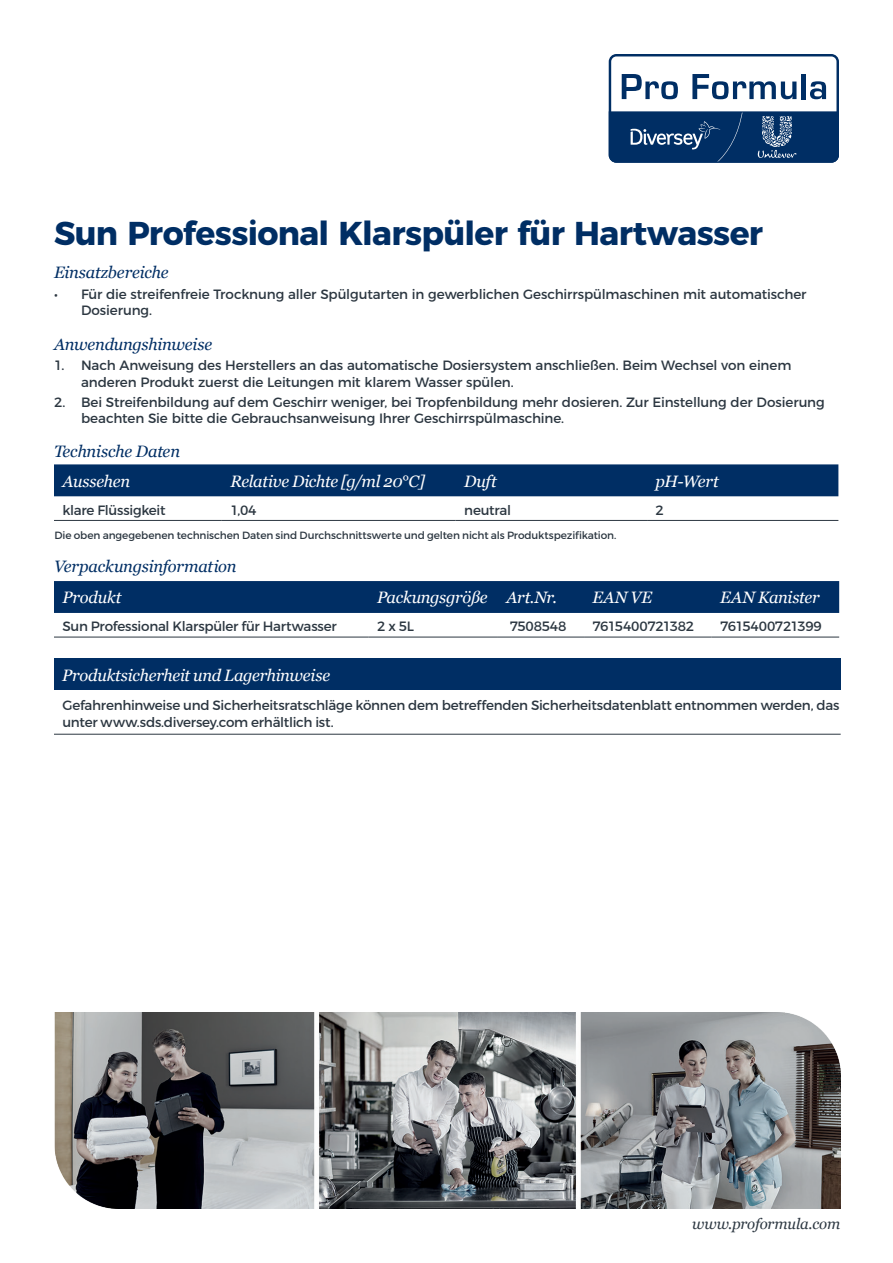
<style>
.page{position:relative;width:893px;height:1263px;background:#fff}
.page>*{position:absolute;margin:0;border:0;box-sizing:border-box;transform-origin:0 0}
.t1{font:700 33px "Montserrat";letter-spacing:-.02em;color:#002e64}
.t2{font:italic 16.5px "Georgia";letter-spacing:-.02em;color:#fff}
.t3{font:italic 16.5px "Georgia";letter-spacing:-.015em;color:#002e64}
.t4{font:italic 15px "Georgia";letter-spacing:-.01em;color:#2c3741}
.t5{font:13.5px/16.2px "Montserrat";letter-spacing:-.01em;color:#2c3741}
.t6{font:13.5px "Montserrat";letter-spacing:-.03em;color:#2c3741}
.t7{font:10.5px "Montserrat";letter-spacing:-.01em;color:#2c3741}
</style>
<div class="page">
<svg style="left:609px;top:54px;width:230px;height:109px"></svg>
<img style="left:54px;top:1012px;width:786px;height:197px">
<div style="left:54px;top:658px;width:787px;height:32px;background:#002e64"></div>
<hr style="left:54px;top:734px;width:787px;height:1px;background:#2c3741">
<div style="left:54px;top:464px;width:784px;height:32px;background:#002e64"></div>
<hr style="left:54px;top:520px;width:168px;height:1px;background:#2c3741">
<hr style="left:222px;top:520px;width:234px;height:1px;background:#2c3741">
<hr style="left:456px;top:520px;width:191px;height:1px;background:#2c3741">
<hr style="left:647px;top:520px;width:191px;height:1px;background:#2c3741">
<div style="left:54px;top:581px;width:785px;height:32px;background:#002e64"></div>
<hr style="left:54px;top:637px;width:315px;height:1px;background:#2c3741">
<hr style="left:369px;top:637px;width:129px;height:1px;background:#2c3741">
<hr style="left:498px;top:637px;width:86px;height:1px;background:#2c3741">
<hr style="left:584px;top:637px;width:128px;height:1px;background:#2c3741">
<hr style="left:712px;top:637px;width:127px;height:1px;background:#2c3741">
<h1 class="t1" style="left:54px;top:206px;width:711px">Sun Professional Klarspüler für Hartwasser</h1>
<p class="t3" style="left:54px;top:261px;width:116px">Einsatzbereiche</p>
<p class="t5" style="left:81px;top:285px;width:727px;text-indent:-27px">• Für die streifenfreie Trocknung aller Spülgutarten in gewerblichen Geschirrspülmaschinen mit automatischer<br>Dosierung.</p>
<p class="t3" style="left:54px;top:332px;width:160px">Anwendungshinweise</p>
<p class="t5" style="left:81px;top:356px;width:712px;text-indent:-27px">1. Nach Anweisung des Herstellers an das automatische Dosiersystem anschließen. Beim Wechsel von einem anderen Produkt zuerst die Leitungen mit klarem Wasser spülen.</p>
<p class="t5" style="left:81px;top:393px;width:745px;text-indent:-27px">2. Bei Streifenbildung auf dem Geschirr weniger, bei Tropfenbildung mehr dosieren. Zur Einstellung der Dosierung beachten Sie bitte die Gebrauchsanweisung Ihrer Geschirrspülmaschine.</p>
<p class="t3" style="left:54px;top:439px;width:128px">Technische Daten</p>
<p class="t2" style="left:63px;top:469px;width:69px">Aussehen</p>
<p class="t2" style="left:230px;top:469px;width:196px">Relative Dichte [g/ml 20°C]</p>
<p class="t2" style="left:464px;top:469px;width:34px">Duft</p>
<p class="t2" style="left:656px;top:469px;width:65px">pH-Wert</p>
<p class="t5" style="left:63px;top:501px;width:105px">klare Flüssigkeit</p>
<p class="t5" style="left:230px;top:501px;width:28px">1,04</p>
<p class="t5" style="left:464px;top:501px;width:48px">neutral</p>
<p class="t5" style="left:656px;top:501px;width:10px">2</p>
<p class="t7" style="left:54px;top:526px;width:564px">Die oben angegebenen technischen Daten sind Durchschnittswerte und gelten nicht als Produktspezifikation.</p>
<p class="t3" style="left:54px;top:554px;width:184px">Verpackungsinformation</p>
<p class="t2" style="left:63px;top:585px;width:60px">Produkt</p>
<p class="t2" style="left:377px;top:585px;width:181px">Packungsgröße Art.Nr.</p>
<p class="t2" style="left:593px;top:585px;width:61px">EAN VE</p>
<p class="t2" style="left:720px;top:585px;width:101px">EAN Kanister</p>
<p class="t5" style="left:63px;top:617px;width:276px">Sun Professional Klarspüler für Hartwasser</p>
<p class="t5" style="left:377px;top:617px;width:38px">2 x 5L</p>
<p class="t5" style="left:510px;top:617px;width:58px">7508548</p>
<p class="t6" style="left:593px;top:616px;width:103px">7615400721382</p>
<p class="t6" style="left:720px;top:616px;width:103px">7615400721399</p>
<p class="t2" style="left:62px;top:663px;width:269px">Produktsicherheit und Lagerhinweise</p>
<p class="t5" style="left:63px;top:696px;width:778px">Gefahrenhinweise und Sicherheitsratschläge können dem betreffenden Sicherheitsdatenblatt entnommen werden, das unter www.sds.diversey.com erhältlich ist.</p>
<p class="t4" style="left:692px;top:1213px;width:150px">www.proformula.com</p>
</div>
